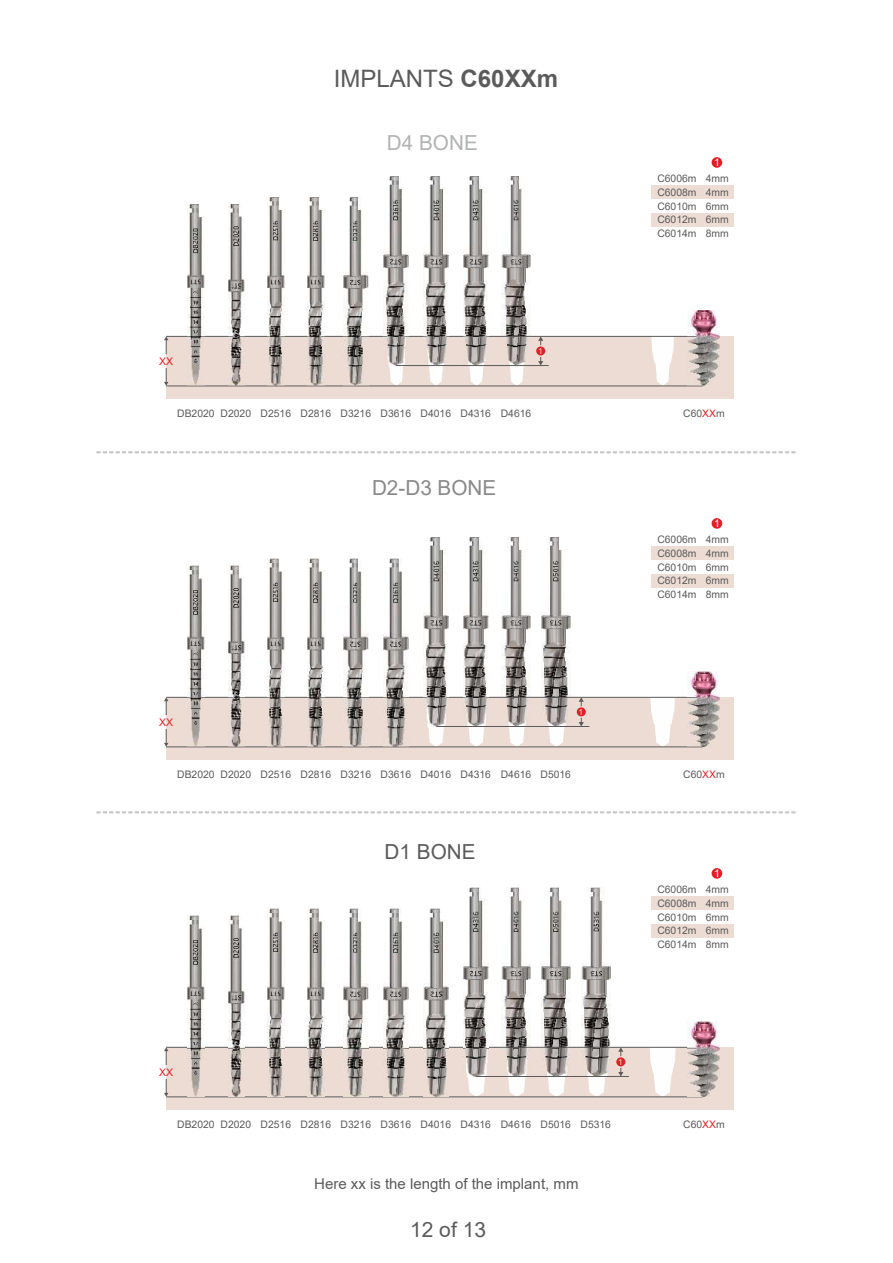
<style>
.page{position:relative;width:893px;height:1263px;background:#fff}
.page>*{position:absolute;margin:0;border:0;box-sizing:border-box;transform-origin:0 0}
.t1{font:24px "Arial";color:#5b5b5b}
.t2{font:21px "Arial";color:#5b5b5b}
.t3{font:20.7px "Arial";color:#898989}
.t4{font:20.7px "Arial";color:#b2b3b3}
.t5{font:20.7px "Arial";color:#5b5b5b}
.t6{font:15px "Arial";color:#5b5b5b}
.t7{font:10.65px "Arial";color:#fefefe}
.t8{font:10.5px "Arial";color:#e31e24}
.t9{font:10.35px/13.6px "Arial";color:#5b5b5b;text-align:justify}
.t10{font:8.55px "Arial";color:#eddcd3}
.s1{font-weight:700}
.s2{color:#e31e24}
</style>
<div class="page">
<svg style="left:96px;top:451px;width:700px;height:2px"></svg>
<svg style="left:96px;top:811px;width:700px;height:2px"></svg>
<div style="left:166px;top:1047px;width:568px;height:63px;background:#eddcd3"></div>
<svg style="left:650px;top:1048px;width:26px;height:48px"></svg>
<svg style="left:508px;top:1077px;width:18px;height:19px"></svg>
<svg style="left:467px;top:1076px;width:18px;height:20px"></svg>
<svg style="left:548px;top:1077px;width:17px;height:19px"></svg>
<svg style="left:588px;top:1077px;width:17px;height:19px"></svg>
<img style="left:502px;top:888px;width:29px;height:188px">
<img style="left:541px;top:888px;width:29px;height:188px">
<img style="left:581px;top:888px;width:29px;height:188px">
<hr style="left:166px;top:1096px;width:537px;height:1px;background:#5b5b5b">
<hr style="left:166px;top:1047px;width:538px;height:1px;background:#5b5b5b">
<img style="left:188px;top:915px;width:16px;height:182px">
<img style="left:268px;top:908px;width:16px;height:189px">
<img style="left:308px;top:908px;width:16px;height:189px">
<img style="left:464px;top:888px;width:24px;height:188px">
<img style="left:384px;top:908px;width:24px;height:189px">
<img style="left:344px;top:908px;width:24px;height:189px">
<img style="left:424px;top:908px;width:24px;height:189px">
<svg style="left:164px;top:1047px;width:4px;height:18px"></svg>
<svg style="left:164px;top:1079px;width:4px;height:18px"></svg>
<div style="left:651px;top:896px;width:83px;height:14px;background:#eddcd3"></div>
<div style="left:651px;top:924px;width:83px;height:13px;background:#eddcd3"></div>
<div style="left:712px;top:868px;width:10px;height:11px;background:#e31e24;border-radius:50%"></div>
<hr style="left:476px;top:1076px;width:153px;height:1px;background:#5b5b5b">
<div style="left:616px;top:1057px;width:9px;height:9px;background:#e31e24;border-radius:50%"></div>
<svg style="left:618px;top:1068px;width:5px;height:8px"></svg>
<svg style="left:618px;top:1047px;width:5px;height:9px"></svg>
<img style="left:688px;top:1021px;width:32px;height:76px">
<div style="left:166px;top:697px;width:568px;height:63px;background:#eddcd3"></div>
<svg style="left:427px;top:726px;width:18px;height:21px"></svg>
<svg style="left:650px;top:698px;width:25px;height:49px"></svg>
<svg style="left:508px;top:727px;width:18px;height:20px"></svg>
<svg style="left:468px;top:727px;width:17px;height:20px"></svg>
<svg style="left:548px;top:727px;width:17px;height:20px"></svg>
<img style="left:502px;top:538px;width:29px;height:188px">
<img style="left:541px;top:538px;width:29px;height:188px">
<hr style="left:166px;top:747px;width:537px;height:1px;background:#5b5b5b">
<hr style="left:166px;top:697px;width:538px;height:1px;background:#5b5b5b">
<img style="left:188px;top:566px;width:16px;height:181px">
<img style="left:268px;top:558px;width:16px;height:189px">
<img style="left:308px;top:558px;width:16px;height:189px">
<img style="left:464px;top:538px;width:24px;height:188px">
<img style="left:384px;top:558px;width:24px;height:189px">
<img style="left:344px;top:558px;width:24px;height:189px">
<img style="left:424px;top:538px;width:24px;height:188px">
<svg style="left:164px;top:697px;width:4px;height:18px"></svg>
<svg style="left:164px;top:729px;width:4px;height:18px"></svg>
<div style="left:651px;top:546px;width:83px;height:14px;background:#eddcd3"></div>
<div style="left:651px;top:574px;width:83px;height:13px;background:#eddcd3"></div>
<div style="left:712px;top:518px;width:10px;height:11px;background:#e31e24;border-radius:50%"></div>
<hr style="left:436px;top:726px;width:153px;height:1px;background:#5b5b5b">
<div style="left:577px;top:707px;width:9px;height:9px;background:#e31e24;border-radius:50%"></div>
<svg style="left:579px;top:718px;width:5px;height:8px"></svg>
<svg style="left:579px;top:697px;width:5px;height:9px"></svg>
<img style="left:688px;top:671px;width:32px;height:76px">
<div style="left:166px;top:336px;width:568px;height:63px;background:#eddcd3"></div>
<svg style="left:651px;top:337px;width:23px;height:49px"></svg>
<svg style="left:428px;top:366px;width:16px;height:20px"></svg>
<svg style="left:388px;top:365px;width:16px;height:21px"></svg>
<svg style="left:509px;top:366px;width:16px;height:20px"></svg>
<svg style="left:469px;top:366px;width:15px;height:20px"></svg>
<img style="left:502px;top:177px;width:29px;height:188px">
<hr style="left:166px;top:386px;width:537px;height:1px;background:#5b5b5b">
<hr style="left:166px;top:336px;width:538px;height:1px;background:#5b5b5b">
<img style="left:188px;top:205px;width:16px;height:181px">
<img style="left:268px;top:197px;width:16px;height:189px">
<img style="left:308px;top:197px;width:16px;height:189px">
<img style="left:464px;top:177px;width:24px;height:188px">
<img style="left:384px;top:177px;width:24px;height:188px">
<img style="left:344px;top:197px;width:24px;height:189px">
<img style="left:424px;top:177px;width:24px;height:188px">
<svg style="left:164px;top:336px;width:4px;height:18px"></svg>
<svg style="left:164px;top:368px;width:4px;height:18px"></svg>
<div style="left:651px;top:185px;width:83px;height:14px;background:#eddcd3"></div>
<div style="left:651px;top:213px;width:83px;height:13px;background:#eddcd3"></div>
<div style="left:712px;top:157px;width:10px;height:11px;background:#e31e24;border-radius:50%"></div>
<hr style="left:396px;top:365px;width:153px;height:1px;background:#5b5b5b">
<div style="left:536px;top:346px;width:9px;height:9px;background:#e31e24;border-radius:50%"></div>
<svg style="left:538px;top:357px;width:5px;height:8px"></svg>
<svg style="left:538px;top:336px;width:5px;height:9px"></svg>
<img style="left:688px;top:310px;width:32px;height:76px">
<img style="left:228px;top:205px;width:16px;height:181px">
<img style="left:228px;top:566px;width:16px;height:181px">
<img style="left:228px;top:915px;width:16px;height:182px">
<h1 class="t1" style="left:334px;top:69px;width:226px">IMPLANTS <span class="s1">C60XXm</span></h1>
<p class="t8" style="left:159px;top:357px;width:16px">XX</p>
<h3 class="t4" style="left:387px;top:135px;width:92px">D4 BONE</h3>
<p class="t10" style="left:538px;top:348px;width:6px">1</p>
<p class="t7" style="left:714px;top:159px;width:7px">1</p>
<p class="t9" style="left:657px;top:173px;width:41px">C6006m C6008m C6010m C6012m C6014m</p>
<p class="t9" style="left:706px;top:173px;width:25px">4mm 4mm 6mm 6mm 8mm</p>
<p class="t9" style="left:177px;top:407px;width:315px">DB2020 D2020 D2516 D2816 D3216 D3616 D4016 D4316</p>
<p class="t9" style="left:683px;top:407px;width:43px">C60<span class="s2">XX</span>m</p>
<p class="t9" style="left:501px;top:407px;width:32px">D4616</p>
<p class="t8" style="left:159px;top:718px;width:16px">XX</p>
<h3 class="t3" style="left:372px;top:480px;width:126px">D2-D3 BONE</h3>
<p class="t10" style="left:579px;top:709px;width:6px">1</p>
<p class="t7" style="left:714px;top:519px;width:7px">1</p>
<p class="t9" style="left:657px;top:534px;width:41px">C6006m C6008m C6010m C6012m C6014m</p>
<p class="t9" style="left:706px;top:534px;width:25px">4mm 4mm 6mm 6mm 8mm</p>
<p class="t9" style="left:177px;top:768px;width:315px">DB2020 D2020 D2516 D2816 D3216 D3616 D4016 D4316</p>
<p class="t9" style="left:683px;top:768px;width:43px">C60<span class="s2">XX</span>m</p>
<p class="t9" style="left:501px;top:768px;width:72px">D4616 D5016</p>
<p class="t8" style="left:159px;top:1068px;width:16px">XX</p>
<h3 class="t5" style="left:385px;top:844px;width:92px">D1 BONE</h3>
<p class="t7" style="left:714px;top:869px;width:7px">1</p>
<p class="t9" style="left:657px;top:884px;width:41px">C6006m C6008m C6010m C6012m C6014m</p>
<p class="t9" style="left:706px;top:884px;width:25px">4mm 4mm 6mm 6mm 8mm</p>
<p class="t10" style="left:618px;top:1058px;width:6px">1</p>
<p class="t9" style="left:177px;top:1118px;width:315px">DB2020 D2020 D2516 D2816 D3216 D3616 D4016 D4316</p>
<p class="t9" style="left:683px;top:1118px;width:43px">C60<span class="s2">XX</span>m</p>
<p class="t9" style="left:501px;top:1118px;width:112px">D4616 D5016 D5316</p>
<h3 class="t6" style="left:314px;top:1178px;width:266px">Here xx is the length of the implant, mm</h3>
<h2 class="t2" style="left:410px;top:1222px;width:77px">12 of 13</h2>
</div>
